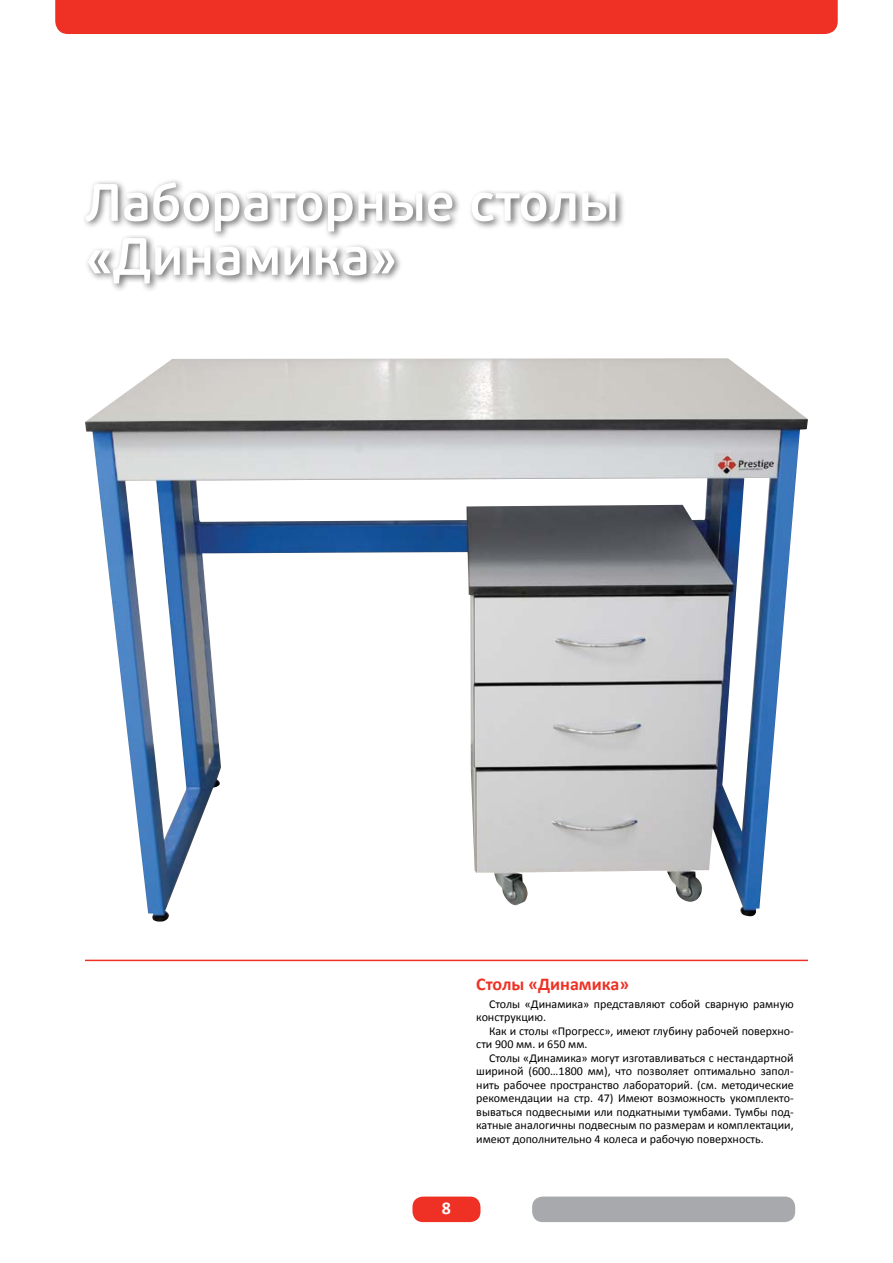
<style>
.page{position:relative;width:893px;height:1263px;background:#fff}
.page>*{position:absolute;margin:0;border:0;box-sizing:border-box;transform-origin:0 0}
.t1{font:600 52.5px/54px "PF Beau Sans Pro";color:#fff}
.t2{font:700 18px "Calibri";color:#ee3124}
.t3{font:700 18px "Calibri";color:#fff}
.t4{font:12px/13.5px "Calibri";color:#000}
</style>
<div class="page">
<hr style="left:85px;top:960px;width:723px;height:1px;background:#ee3124">
<div style="left:82px;top:178px;width:543px;height:115px;background:#000;opacity:.6"></div>
<img style="left:85px;top:358px;width:723px;height:563px">
<div style="left:55px;top:0;width:783px;height:34px;background:#ee3124"></div>
<div style="left:412px;top:1196px;width:68px;height:26px;background:#ee3124;border-radius:10px"></div>
<div style="left:532px;top:1196px;width:263px;height:26px;background:#a7a9ac;border-radius:10px"></div>
<h1 class="t1" style="left:85px;top:177px;width:535px">Лабораторные столы «Динамика»</h1>
<h2 class="t3" style="left:442px;top:1197px;width:11px">8</h2>
<h2 class="t2" style="left:476px;top:973px;width:154px">Столы «Динамика»</h2>
<p class="t4" style="left:476px;top:997px;width:319px;text-indent:13px">Столы «Динамика» представляют собой сварную рамную конструкцию.</p>
<p class="t4" style="left:476px;top:1024px;width:319px;text-indent:13px">Как и столы «Прогресс», имеют глубину рабочей поверхно&shy;сти 900 мм. и 650 мм.</p>
<p class="t4" style="left:476px;top:1051px;width:319px;text-align:justify;text-indent:13px">Столы «Динамика» могут изготавливаться с нестандартной шириной (600…1800 мм), что позволяет оптимально запол&shy;нить рабочее пространство лабораторий. (см. методические рекомендации на стр. 47) Имеют возможность укомплекто&shy;вываться подвесными или подкатными тумбами. Тумбы под&shy;катные аналогичны подвесным по размерам и комплектации, имеют дополнительно 4 колеса и рабочую поверхность.</p>
</div>
